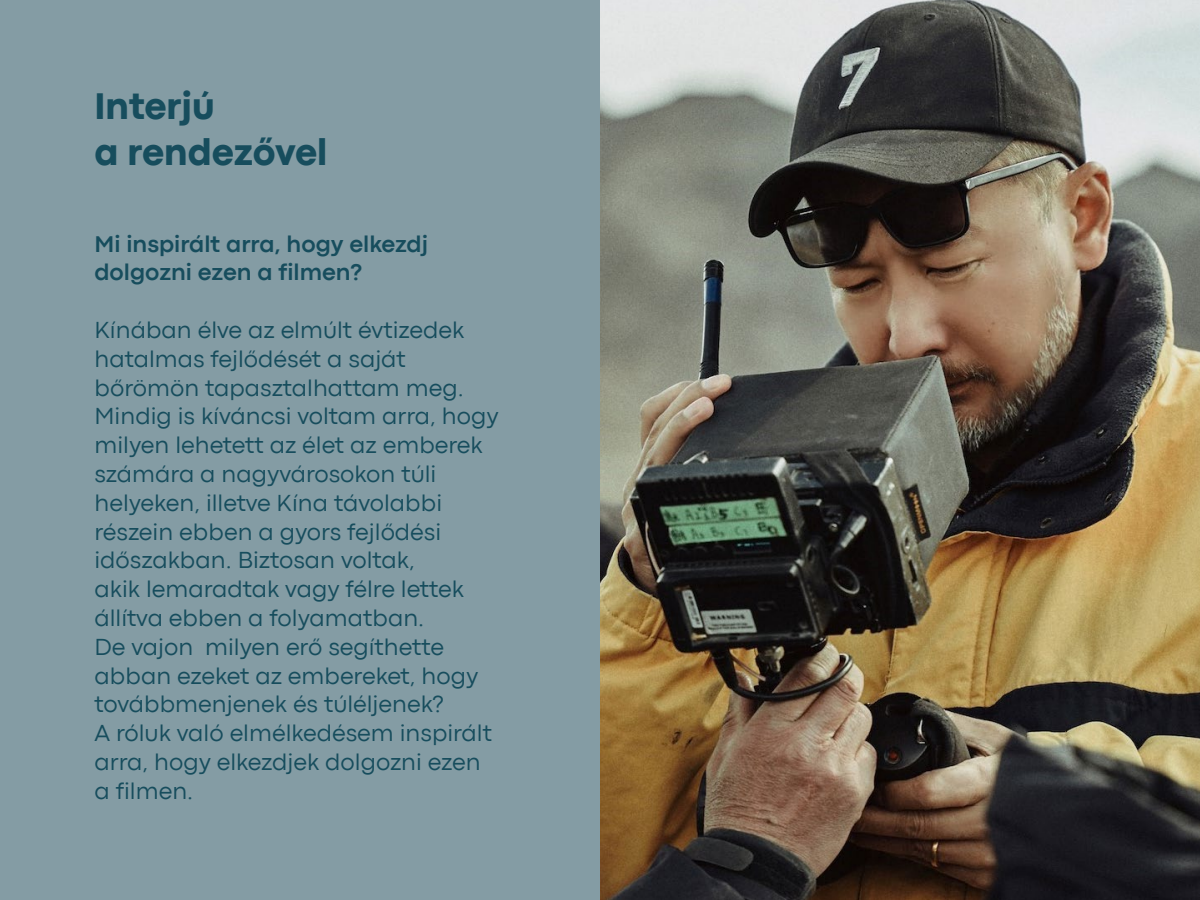
<style>
.page{position:relative;width:1200px;height:900px;background:#849ca4}
.page>*{position:absolute;margin:0;border:0;box-sizing:border-box;transform-origin:0 0}
.t1{font:800 38.25px/45.9px "Codec Pro";color:#174d5d}
.t2{font:24px/28.8px "Codec Pro News";color:#174d5d}
.t3{font:700 24px/28.8px "Codec Pro";color:#174d5d}
</style>
<div class="page">
<img style="left:600px;top:0;width:600px;height:900px">
<h1 class="t1" style="left:94px;top:83px;width:234px">Interjú<br>a rendezővel</h1>
<p class="t3" style="left:94px;top:229px;width:335px">Mi inspirált arra, hogy elkezdj dolgozni ezen a filmen?</p>
<p class="t2" style="left:94px;top:315px;width:406px">Kínában élve az elmúlt évtizedek hatalmas fejlődését a saját bőrömön tapasztalhattam meg.<br>Mindig is kíváncsi voltam arra, hogy milyen lehetett az élet az emberek számára a nagyvárosokon túli helyeken, illetve Kína távolabbi részein ebben a gyors fejlődési időszakban. Biztosan voltak,<br>akik lemaradtak vagy félre lettek állítva ebben a folyamatban.<br>De vajon milyen erő segíthette abban ezeket az embereket, hogy továbbmenjenek és túléljenek?<br>A róluk való elmélkedésem inspirált arra, hogy elkezdjek dolgozni ezen a filmen.</p>
</div>
